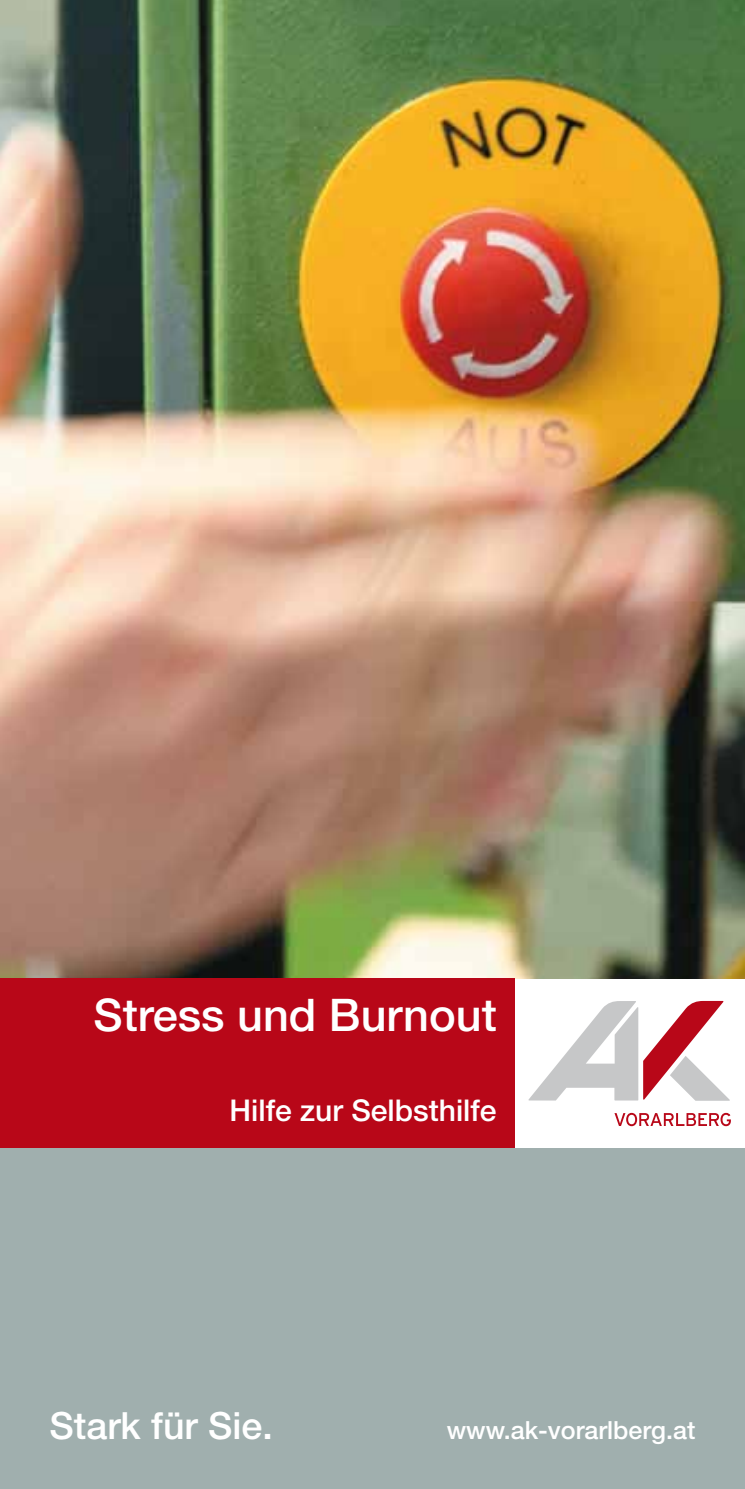
<style>
.page{position:relative;width:745px;height:1489px;background:#fff}
.page>*{position:absolute;margin:0;border:0;box-sizing:border-box;transform-origin:0 0}
.t1{font:500 45px "Helvetica Neue LT";color:#fff}
.t2{font:500 37.5px "Helvetica Neue LT";color:#fff}
.t3{font:500 30px "Helvetica Neue LT";color:#fff}
.t4{font:500 25px "Helvetica Neue LT";color:#fff}
</style>
<div class="page">
<img style="left:0;top:0;width:744px;height:978px">
<div style="left:0;top:978px;width:514px;height:170px;background:#b80718"></div>
<div style="left:0;top:1148px;width:744px;height:340px;background:#a0afae"></div>
<svg style="left:528px;top:1000px;width:201px;height:100px"></svg>
<svg style="left:614px;top:1112px;width:116px;height:14px"></svg>
<h1 class="t1" style="left:94px;top:988px;width:404px">Stress und Burnout</h1>
<p class="t3" style="left:229px;top:1092px;width:268px">Hilfe zur Selbsthilfe</p>
<h2 class="t2" style="left:50px;top:1403px;width:224px">Stark für Sie.</h2>
<p class="t4" style="left:446px;top:1415px;width:250px">www.ak-vorarlberg.at</p>
</div>
